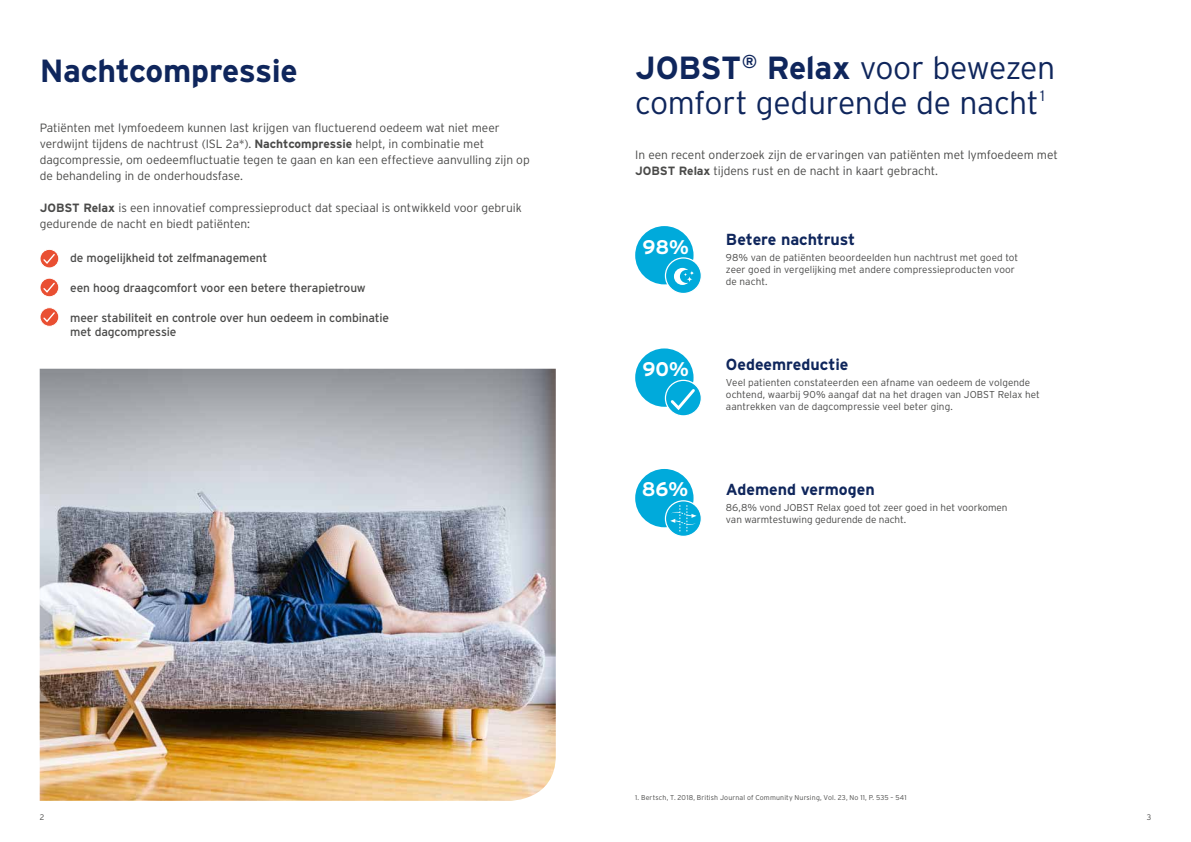
<style>
.page{position:relative;width:1191px;height:842px;background:#fff}
.page>*{position:absolute;margin:0;border:0;box-sizing:border-box;transform-origin:0 0}
.t1{font:300 32px/35.2px "Interstate";letter-spacing:-.01em;color:#0f265c}
.t2{font:700 32px "Interstate";letter-spacing:-.015em;color:#0f265c}
.t3{font:700 19.7px "Interstate";color:#fff}
.t4{font:700 16px "Interstate";letter-spacing:-.005em;color:#0f265c}
.t5{font:300 12px/16px "Interstate";letter-spacing:-.005em;color:#4a4a49}
.t6{font:12px/14px "Interstate";letter-spacing:-.015em;color:#4a4a49}
.t7{font:300 10px/12px "Interstate";color:#4a4a49}
.t8{font:300 8px "Interstate";color:#4a4a49}
.t9{font:300 7px "Interstate";letter-spacing:.02em;color:#4a4a49}
.s1{font-weight:700}
</style>
<div class="page">
<img style="left:40px;top:369px;width:516px;height:432px">
<div style="left:635px;top:469px;width:58px;height:58px;background:#00aadb;border-radius:50%"></div>
<svg style="left:665px;top:501px;width:36px;height:35px"></svg>
<div style="left:665px;top:500px;width:37px;height:37px;border:1px solid #fff;border-radius:50%"></div>
<svg style="left:670px;top:505px;width:26px;height:26px"></svg>
<div style="left:635px;top:348px;width:58px;height:59px;background:#00aadb;border-radius:50%"></div>
<svg style="left:665px;top:380px;width:36px;height:36px"></svg>
<div style="left:665px;top:380px;width:37px;height:36px;border:1px solid #fff;border-radius:50%"></div>
<svg style="left:668px;top:386px;width:29px;height:26px"></svg>
<div style="left:635px;top:226px;width:58px;height:58px;background:#00aadb;border-radius:50%"></div>
<div style="left:665px;top:258px;width:36px;height:35px;background:#00aadb;border-radius:50%"></div>
<div style="left:665px;top:257px;width:37px;height:37px;border:1px solid #fff;border-radius:50%"></div>
<svg style="left:674px;top:268px;width:20px;height:17px"></svg>
<svg style="left:40px;top:249px;width:19px;height:19px"></svg>
<div style="left:40px;top:249px;width:19px;height:19px;border:1px solid #fff;border-radius:50%"></div>
<svg style="left:42px;top:253px;width:14px;height:12px"></svg>
<svg style="left:40px;top:278px;width:19px;height:19px"></svg>
<div style="left:40px;top:278px;width:19px;height:19px;border:1px solid #fff;border-radius:50%"></div>
<svg style="left:42px;top:281px;width:14px;height:13px"></svg>
<svg style="left:40px;top:308px;width:19px;height:18px"></svg>
<div style="left:40px;top:307px;width:19px;height:20px;border:1px solid #fff;border-radius:50%"></div>
<svg style="left:42px;top:311px;width:14px;height:12px"></svg>
<h1 class="t2" style="left:40px;top:53px;width:259px">Nachtcompressie</h1>
<p class="t5" style="left:40px;top:119px;width:491px">Patiënten met lymfoedeem kunnen last krijgen van fluctuerend oedeem wat niet meer verdwijnt tijdens de nachtrust (ISL 2a*). <span class="s1">Nachtcompressie</span> helpt, in combinatie met dagcompressie, om oedeemfluctuatie tegen te gaan en kan een effectieve aanvulling zijn op de behandeling in de onderhoudsfase.</p>
<p class="t5" style="left:40px;top:199px;width:483px"><span class="s1">JOBST Relax</span> is een innovatief compressieproduct dat speciaal is ontwikkeld voor gebruik gedurende de nacht en biedt patiënten:</p>
<p class="t6" style="left:70px;top:250px;width:199px">de mogelijkheid tot zelfmanagement</p>
<p class="t6" style="left:70px;top:280px;width:297px">een hoog draagcomfort voor een betere therapietrouw</p>
<p class="t6" style="left:70px;top:310px;width:320px">meer stabiliteit en controle over hun oedeem in combinatie met dagcompressie</p>
<h1 class="t1" style="left:635px;top:50px;width:421px"><span class="s1">JOBST</span><sup>®</sup> <span class="s1">Relax</span> voor bewezen comfort gedurende de nacht<sup>1</sup></h1>
<p class="t5" style="left:635px;top:146px;width:424px">In een recent onderzoek zijn de ervaringen van patiënten met lymfoedeem met<br><span class="s1">JOBST Relax</span> tijdens rust en de nacht in kaart gebracht.</p>
<h2 class="t3" style="left:642px;top:236px;width:48px">98%</h2>
<h2 class="t3" style="left:642px;top:358px;width:48px">90%</h2>
<h2 class="t3" style="left:642px;top:478px;width:48px">86%</h2>
<h3 class="t4" style="left:726px;top:230px;width:131px">Betere nachtrust</h3>
<p class="t7" style="left:726px;top:251px;width:294px">98% van de patiënten beoordeelden hun nachtrust met goed tot zeer goed in vergelijking met andere compressieproducten voor de nacht.</p>
<h3 class="t4" style="left:726px;top:355px;width:124px">Oedeemreductie</h3>
<p class="t7" style="left:726px;top:376px;width:315px">Veel patienten constateerden een afname van oedeem de volgende ochtend, waarbij 90% aangaf dat na het dragen van JOBST Relax het aantrekken van de dagcompressie veel beter ging.</p>
<h3 class="t4" style="left:726px;top:480px;width:150px">Ademend vermogen</h3>
<p class="t7" style="left:726px;top:501px;width:283px">86,8% vond JOBST Relax goed tot zeer goed in het voorkomen van warmtestuwing gedurende de nacht.</p>
<p class="t9" style="left:635px;top:793px;width:273px">1. Bertsch, T. 2018, British Journal of Community Nursing, Vol. 23, No 11, P. 535 – 541</p>
<p class="t8" style="left:40px;top:813px;width:6px">2</p>
<p class="t8" style="left:1146px;top:813px;width:6px">3</p>
</div>
